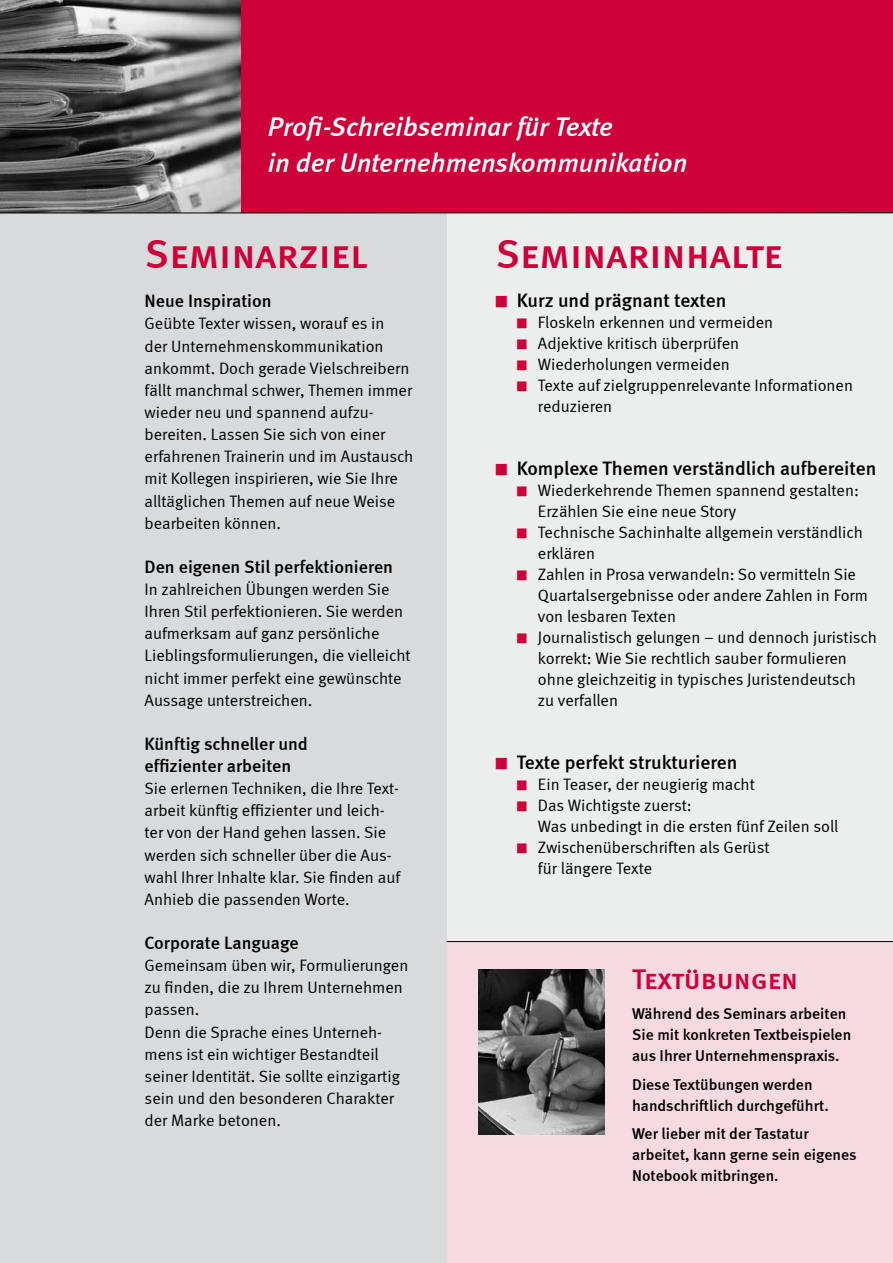
<style>
.page{position:relative;width:893px;height:1263px;background:#fff}
.page>*{position:absolute;margin:0;border:0;box-sizing:border-box;transform-origin:0 0}
.t1{font:40.8px "Meta Medium LF Caps";color:#cd0039}
.t2{font:28.5px "Meta Medium LF Caps";color:#cd0039}
.t3{font:italic 27px/36px "Meta Medium LF";color:#fff}
.t4{font:19.5px "Meta Medium LF";color:#000}
.t5{font:18px/22px "Meta Medium LF";color:#000}
.t6{font:16.5px/22.2px "Meta Normal LF";color:#000}
.t7{font:15.75px/21px "Meta Medium LF";color:#000}
.s1{color:#cd0039}
</style>
<div class="page">
<div style="left:446px;top:213px;width:447px;height:1050px;background:#eceded"></div>
<div style="left:446px;top:941px;width:447px;height:322px;background:#f7d9e1"></div>
<div style="left:0;top:213px;width:446px;height:1050px;background:#d9dadb"></div>
<div style="left:0;top:0;width:893px;height:213px;background:#cd0039"></div>
<img style="left:0;top:0;width:241px;height:212px">
<img style="left:478px;top:969px;width:126px;height:165px">
<hr style="left:446px;top:941px;width:447px;height:1px;background:#000">
<hr style="left:0;top:212px;width:893px;height:1px;background:#000">
<h3 class="t3" style="left:268px;top:108px;width:421px">Profi-Schreibseminar für Texte<br>in der Unternehmenskommunikation</h3>
<h1 class="t1" style="left:145px;top:230px;width:224px">Seminarziel</h1>
<p class="t5" style="left:145px;top:290px;width:129px">Neue Inspiration</p>
<p class="t6" style="left:145px;top:312px;width:270px">Geübte Texter wissen, worauf es in<br>der Unternehmenskommunikation ankommt. Doch gerade Vielschreibern fällt manchmal schwer, Themen immer wieder neu und spannend aufzu&shy;bereiten. Lassen Sie sich von einer erfahrenen Trainerin und im Austausch mit Kollegen inspirieren, wie Sie Ihre alltäglichen Themen auf neue Weise bearbeiten können.</p>
<p class="t5" style="left:145px;top:555px;width:250px">Den eigenen Stil perfektionieren</p>
<p class="t6" style="left:145px;top:578px;width:268px">In zahlreichen Übungen werden Sie Ihren Stil perfektionieren. Sie werden aufmerksam auf ganz persönliche Lieblingsformulierungen, die vielleicht nicht immer perfekt eine gewünschte Aussage unterstreichen.</p>
<p class="t5" style="left:145px;top:732px;width:165px">Künftig schneller und effizienter arbeiten</p>
<p class="t6" style="left:145px;top:777px;width:257px">Sie erlernen Techniken, die Ihre Text&shy;arbeit künftig effizienter und leich&shy;ter von der Hand gehen lassen. Sie werden sich schneller über die Aus&shy;wahl Ihrer Inhalte klar. Sie finden auf Anhieb die passenden Worte.</p>
<p class="t5" style="left:145px;top:932px;width:156px">Corporate Language</p>
<p class="t6" style="left:145px;top:954px;width:265px">Gemeinsam üben wir, Formulierungen zu finden, die zu Ihrem Unternehmen passen.<br>Denn die Sprache eines Unterneh&shy;mens ist ein wichtiger Bestandteil seiner Identität. Sie sollte einzigartig sein und den besonderen Charakter der Marke betonen.</p>
<h1 class="t1" style="left:495px;top:230px;width:289px">Seminarinhalte</h1>
<p class="t4" style="left:495px;top:289px;width:233px"><span class="s1">■</span> Kurz und prägnant texten</p>
<p class="t6" style="left:517px;top:311px;width:258px"><span class="s1">■</span> Floskeln erkennen und vermeiden</p>
<p class="t6" style="left:517px;top:332px;width:224px"><span class="s1">■</span> Adjektive kritisch überprüfen</p>
<p class="t6" style="left:517px;top:353px;width:215px"><span class="s1">■</span> Wiederholungen vermeiden</p>
<p class="t6" style="left:538px;top:375px;width:317px;line-height:21px;text-indent:-21px"><span class="s1">■</span> Texte auf zielgruppenrelevante Informationen reduzieren</p>
<p class="t4" style="left:495px;top:457px;width:383px"><span class="s1">■</span> Komplexe Themen verständlich aufbereiten</p>
<p class="t6" style="left:538px;top:480px;width:322px;line-height:21px;text-indent:-21px"><span class="s1">■</span> Wiederkehrende Themen spannend gestalten:<br>Erzählen Sie eine neue Story</p>
<p class="t6" style="left:538px;top:522px;width:326px;line-height:21px;text-indent:-21px"><span class="s1">■</span> Technische Sachinhalte allgemein verständlich erklären</p>
<p class="t6" style="left:538px;top:564px;width:332px;line-height:21px;text-indent:-21px"><span class="s1">■</span> Zahlen in Prosa verwandeln: So vermitteln Sie<br>Quartalsergebnisse oder andere Zahlen in Form von lesbaren Texten</p>
<p class="t6" style="left:538px;top:627px;width:340px;line-height:21px;text-indent:-21px"><span class="s1">■</span> Journalistisch gelungen – und dennoch juristisch korrekt: Wie Sie rechtlich sauber formulieren ohne gleichzeitig in typisches Juristendeutsch<br>zu verfallen</p>
<p class="t4" style="left:495px;top:751px;width:244px"><span class="s1">■</span> Texte perfekt strukturieren</p>
<p class="t6" style="left:517px;top:773px;width:240px"><span class="s1">■</span> Ein Teaser, der neugierig macht</p>
<p class="t6" style="left:538px;top:795px;width:302px;line-height:21px;text-indent:-21px"><span class="s1">■</span> Das Wichtigste zuerst:<br>Was unbedingt in die ersten fünf Zeilen soll</p>
<p class="t6" style="left:538px;top:837px;width:233px;line-height:21px;text-indent:-21px"><span class="s1">■</span> Zwischenüberschriften als Gerüst für längere Texte</p>
<h2 class="t2" style="left:632px;top:963px;width:168px">Textübungen</h2>
<p class="t7" style="left:632px;top:1003px;width:221px">Während des Seminars arbeiten<br>Sie mit konkreten Textbeispielen aus Ihrer Unternehmenspraxis.</p>
<p class="t7" style="left:632px;top:1073px;width:198px">Diese Textübungen werden handschriftlich durchgeführt.</p>
<p class="t7" style="left:632px;top:1123px;width:226px">Wer lieber mit der Tastatur arbeitet, kann gerne sein eigenes<br>Notebook mitbringen.</p>
</div>
